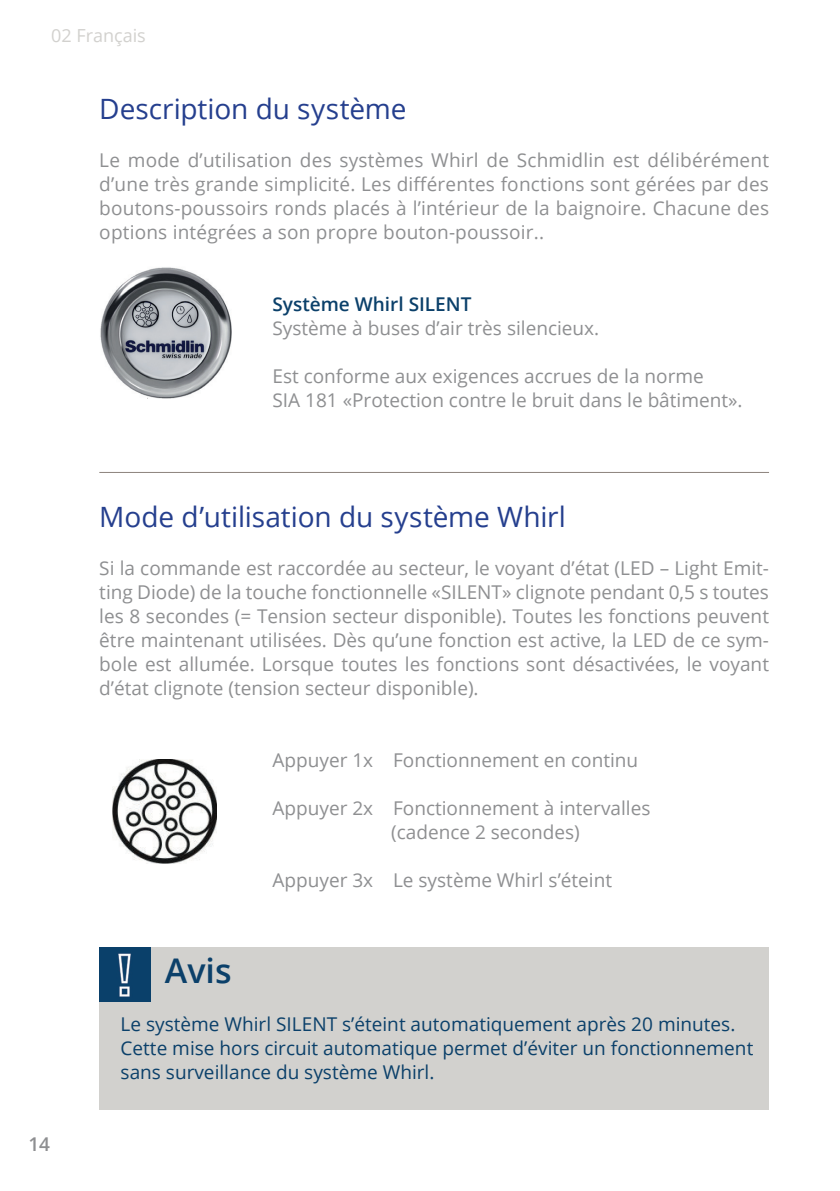
<style>
.page{position:relative;width:840px;height:1191px;background:#fff}
.page>*{position:absolute;margin:0;border:0;box-sizing:border-box;transform-origin:0 0}
.t1{font:600 34px "Open Sans";color:#0b406a}
.t2{font:28px "Open Sans";letter-spacing:-.005em;color:#253f8e}
.t3{font:19px/24px "Open Sans";color:#8e8f91;text-align:justify}
.t4{font:19px/24px "Open Sans";color:#0b406a}
.t5{font:600 19px "Open Sans";color:#0b406a}
.t6{font:600 19px "Open Sans";color:#8e8f91}
.t7{font:18px "Open Sans";color:#d2d1ce}
</style>
<div class="page">
<hr style="left:99px;top:472px;width:669px;height:1px;background:#8c837c">
<img style="left:100px;top:267px;width:132px;height:132px">
<img style="left:112px;top:759px;width:104px;height:104px">
<div style="left:99px;top:947px;width:669px;height:162px;background:#d2d1ce"></div>
<img style="left:99px;top:947px;width:51px;height:54px">
<p class="t7" style="left:51px;top:23px;width:96px">02 Français</p>
<h2 class="t2" style="left:99px;top:90px;width:308px">Description du système</h2>
<p class="t3" style="left:99px;top:147px;width:671px">Le mode d’utilisation des systèmes Whirl de Schmidlin est délibérément d’une très grande simplicité. Les différentes fonctions sont gérées par des boutons-poussoirs ronds placés à l’intérieur de la baignoire. Chacune des options intégrées a son propre bouton-poussoir..</p>
<p class="t5" style="left:272px;top:291px;width:200px">Système Whirl SILENT</p>
<p class="t3" style="left:272px;top:315px;width:328px">Système à buses d’air très silencieux.</p>
<p class="t3" style="left:272px;top:363px;width:471px">Est conforme aux exigences accrues de la norme<br>SIA 181 «Protection contre le bruit dans le bâtiment».</p>
<h2 class="t2" style="left:99px;top:498px;width:468px">Mode d’utilisation du système Whirl</h2>
<p class="t3" style="left:99px;top:555px;width:670px">Si la commande est raccordée au secteur, le voyant d’état (LED – Light Emit&shy;ting Diode) de la touche fonctionnelle «SILENT» clignote pendant 0,5 s toutes les 8 secondes (= Tension secteur disponible). Toutes les fonctions peuvent être maintenant utilisées. Dès qu’une fonction est active, la LED de ce sym&shy;bole est allumée. Lorsque toutes les fonctions sont désactivées, le voyant d’état clignote (tension secteur disponible).</p>
<p class="t3" style="left:272px;top:747px;width:367px">Appuyer 1x Fonctionnement en continu</p>
<p class="t3" style="left:391px;top:795px;width:261px;text-indent:-119px">Appuyer 2x Fonctionnement à intervalles (cadence 2 secondes)</p>
<p class="t3" style="left:272px;top:867px;width:341px">Appuyer 3x Le système Whirl s’éteint</p>
<p class="t6" style="left:28px;top:1131px;width:23px">14</p>
<h1 class="t1" style="left:165px;top:947px;width:68px">Avis</h1>
<p class="t4" style="left:120px;top:1011px;width:634px">Le système Whirl SILENT s’éteint automatiquement après 20 minutes.<br>Cette mise hors circuit automatique permet d’éviter un fonctionnement sans surveillance du système Whirl.</p>
</div>
